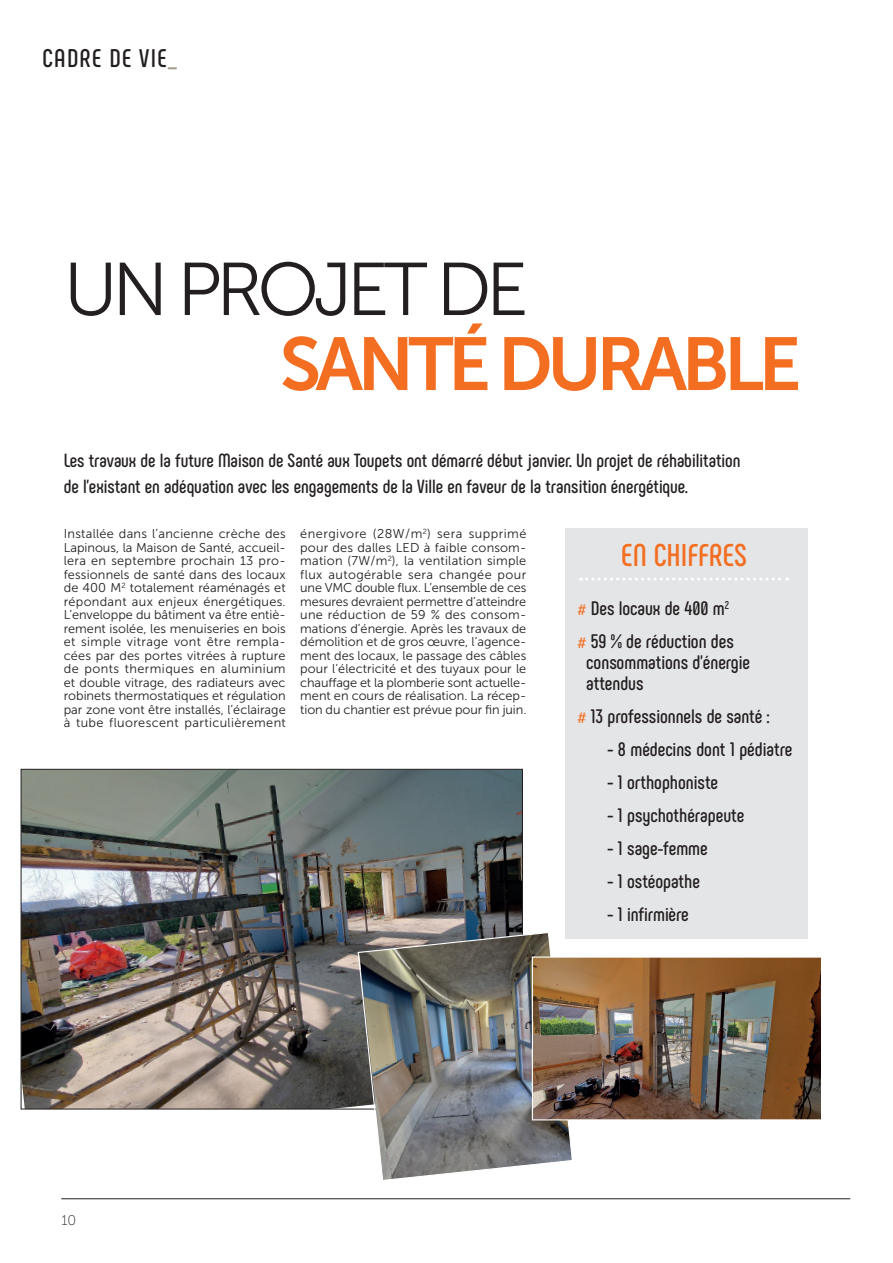
<style>
.page{position:relative;width:893px;height:1263px;background:#fff}
.page>*{position:absolute;margin:0;border:0;box-sizing:border-box;transform-origin:0 0}
._1_-_Titre_caps{font:74.55px/75px "Museo Sans 700";letter-spacing:-.075em;color:#f36e21}
.t1{font:700 31.5px "Phenomena";color:#f36e21}
.RUBRIQUE{font:700 25.5px "Phenomena";letter-spacing:.05em;color:#231f20}
._8_-_Encadré_Cocon{font:700 19.5px/21px "Phenomena";color:#231f20}
._2_-_Chapô{font:700 19.05px/26.7px "Phenomena";color:#231f20}
.t2{font:13.95px "Museo Sans 100";color:#231f20}
._3_-_Texte_courant{font:12.75px/13.5px "Museo Sans 300";color:#231f20;text-align:justify}
.s1{color:#a4a091}
.s2{font-family:"Museo Sans 300";color:#231f20}
.s3{font-size:15px;color:#f36e21}
.s4{font-size:21px}
</style>
<div class="page">
<hr style="left:61px;top:1198px;width:789px;height:1px;background:#231f20">
<img style="left:23px;top:771px;width:498px;height:336px">
<img style="left:357px;top:931px;width:215px;height:249px">
<div style="left:565px;top:529px;width:242px;height:410px;background:#e4e5e7"></div>
<svg style="left:587px;top:578px;width:201px;height:3px"></svg>
<img style="left:534px;top:958px;width:286px;height:160px">
<div style="left:532px;top:956px;width:290px;height:164px;border:1px solid #fff"></div>
<p class="RUBRIQUE" style="left:43px;top:43px;width:136px">CADRE DE VIE<span class="s1">_</span></p>
<p class="_1_-_Titre_caps" style="left:280px;top:252px;width:523px;text-indent:-216px"><span class="s2">UN PROJET DE<br></span>SANTÉ DURABLE</p>
<p class="_2_-_Chapô" style="left:64px;top:447px;width:678px">Les travaux de la future Maison de Santé aux Toupets ont démarré début janvier. Un projet de réhabilitation de l’existant en adéquation avec les engagements de la Ville en faveur de la transition énergétique.</p>
<p class="_3_-_Texte_courant" style="left:64px;top:527px;width:224px">Installée dans l’ancienne crèche des Lapinous, la Maison de Santé, accueil&shy;lera en septembre prochain 13 pro&shy;fessionnels de santé dans des locaux de 400 M<sup>2</sup> totalement réaménagés et répondant aux enjeux énergétiques.<br>L’enveloppe du bâtiment va être entiè&shy;rement isolée, les menuiseries en bois et simple vitrage vont être rempla&shy;cées par des portes vitrées à rupture de ponts thermiques en aluminium et double vitrage, des radiateurs avec robinets thermostatiques et régulation par zone vont être installés, l’éclairage à tube fluorescent particulièrement</p>
<p class="_3_-_Texte_courant" style="left:300px;top:527px;width:228px">énergivore (28W/m<sup>2</sup>) sera supprimé pour des dalles LED à faible consom&shy;mation (7W/m<sup>2</sup>), la ventilation simple flux autogérable sera changée pour une VMC double flux. L’ensemble de ces mesures devraient permettre d’atteindre une réduction de 59 % des consom&shy;mations d’énergie. Après les travaux de démolition et de gros œuvre, l’agence&shy;ment des locaux, le passage des câbles pour l’électricité et des tuyaux pour le chauffage et la plomberie sont actuelle&shy;ment en cours de réalisation. La récep&shy;tion du chantier est prévue pour fin juin.</p>
<p class="t1" style="left:621px;top:536px;width:127px">EN CHIFFRES</p>
<p class="_8_-_Encadré_Cocon" style="left:577px;top:598px;width:153px"><span class="s3">#</span> Des locaux de 400 m<sup>2</sup></p>
<p class="_8_-_Encadré_Cocon" style="left:586px;top:631px;width:165px;text-indent:-9px"><span class="s3">#</span> 59 % de réduction des consommations d'énergie attendus</p>
<p class="_8_-_Encadré_Cocon" style="left:577px;top:706px;width:194px"><span class="s3">#</span> 13 professionnels de santé :</p>
<p class="_8_-_Encadré_Cocon" style="left:607px;top:739px;width:187px"><span class="s4">-</span> 8 médecins dont 1 pédiatre</p>
<p class="_8_-_Encadré_Cocon" style="left:607px;top:772px;width:112px"><span class="s4">-</span> 1 orthophoniste</p>
<p class="_8_-_Encadré_Cocon" style="left:607px;top:805px;width:139px"><span class="s4">-</span> 1 psychothérapeute</p>
<p class="_8_-_Encadré_Cocon" style="left:607px;top:838px;width:102px"><span class="s4">-</span> 1 sage-femme</p>
<p class="_8_-_Encadré_Cocon" style="left:607px;top:871px;width:94px"><span class="s4">-</span> 1 ostéopathe</p>
<p class="_8_-_Encadré_Cocon" style="left:607px;top:904px;width:83px"><span class="s4">-</span> 1 infirmière</p>
<p class="t2" style="left:61px;top:1213px;width:16px">10</p>
</div>
